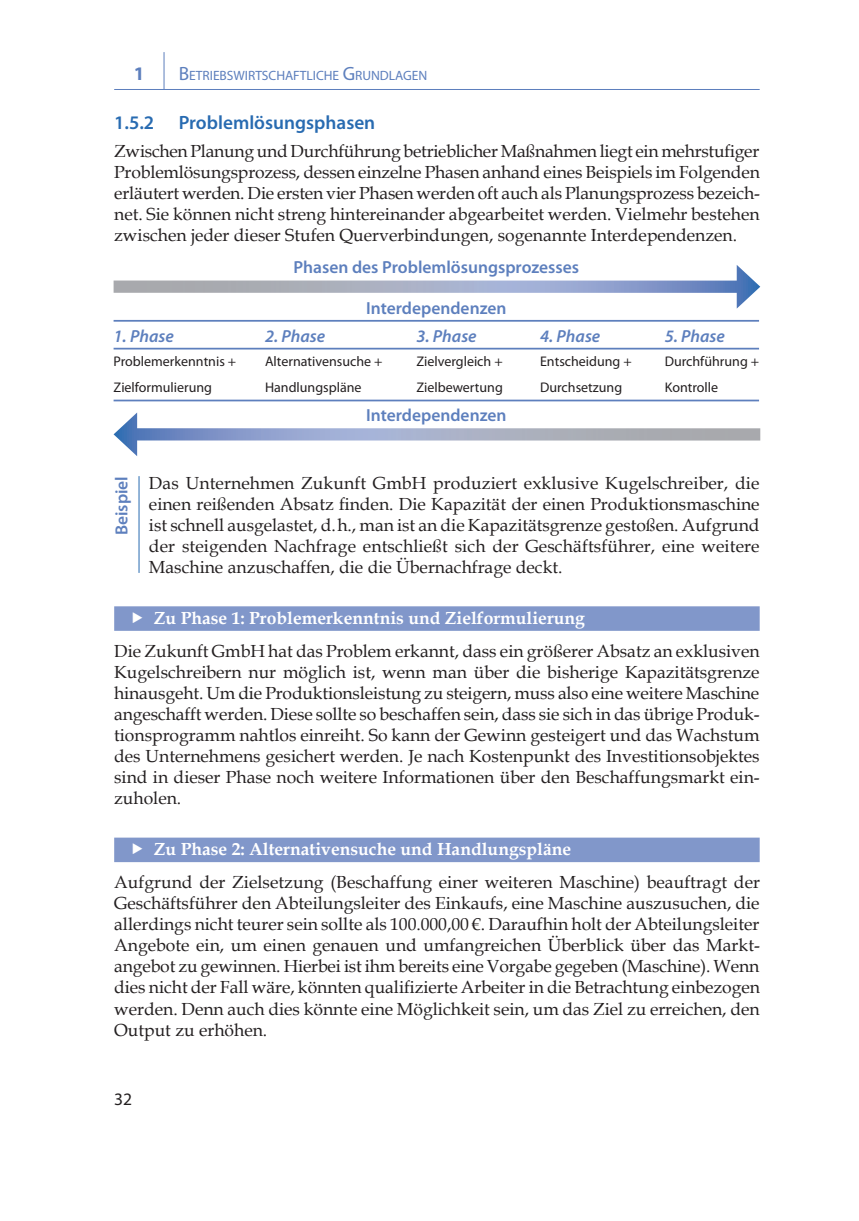
<style>
.page{position:relative;width:859px;height:1221px;background:#fff}
.page>*{position:absolute;margin:0;border:0;box-sizing:border-box;transform-origin:0 0}
.t1{font:600 19.25px "Myriad Pro";color:#286bb1}
.t2{font:700 19.25px "Myriad Pro";color:#5d7fbd}
.t3{font:17.5px/21px "Book Antiqua";color:#231f20;text-align:justify}
.t4{font:700 17.5px "Book Antiqua";color:#fff}
.t5{font:600 17.5px "Myriad Pro";color:#5d7fbd}
.t6{font:italic 600 17.5px "Myriad Pro";color:#5d7fbd}
.t7{font:17.5px "Myriad Pro";color:#231f20}
.t8{font:14px "Myriad Pro";color:#231f20}
.t9{font:13.47px "Myriad Pro";letter-spacing:-.005em;color:#5d7fbd}
.s1{font-size:19.25px}
</style>
<div class="page">
<hr style="left:114px;top:89px;width:645px;height:1px;background:#5d7fbd">
<hr style="left:164px;top:52px;width:1px;height:37px;background:#5d7fbd">
<div style="left:114px;top:606px;width:645px;height:24px;background:#8197ca"></div>
<div style="left:114px;top:837px;width:645px;height:25px;background:#8197ca"></div>
<hr style="left:113px;top:399px;width:645px;height:2px;background:#5d7fbd">
<hr style="left:113px;top:348px;width:645px;height:1px;background:#5d7fbd">
<hr style="left:113px;top:320px;width:645px;height:2px;background:#5d7fbd">
<svg style="left:113px;top:280px;width:623px;height:13px;background:#a2acc5"></svg>
<svg style="left:736px;top:265px;width:24px;height:43px"></svg>
<svg style="left:137px;top:428px;width:623px;height:12px;background:#9ea8c2"></svg>
<svg style="left:113px;top:412px;width:24px;height:44px"></svg>
<hr style="left:138px;top:476px;width:1px;height:97px;background:#286bb1">
<p class="t2" style="left:134px;top:63px;width:12px">1</p>
<p class="t9" style="left:179px;top:67px;width:250px"><span class="s1">B</span>ETRIEBSWIRTSCHAFTLICHE <span class="s1">G</span>RUNDLAGEN</p>
<p class="t1" style="left:114px;top:110px;width:42px">1.5.2</p>
<p class="t1" style="left:179px;top:110px;width:198px">Problemlösungsphasen</p>
<p class="t3" style="left:114px;top:140px;width:647px">Zwischen Planung und Durchführung betrieblicher Maßnahmen liegt ein mehrstufiger Problemlösungsprozess, dessen einzelne Phasen anhand eines Beispiels im Folgenden erläutert werden. Die ersten vier Phasen werden oft auch als Planungsprozess bezeich&shy;net. Sie können nicht streng hintereinander abgearbeitet werden. Vielmehr bestehen zwischen jeder dieser Stufen Querverbindungen, sogenannte Interdependenzen.</p>
<p class="t5" style="left:293px;top:255px;width:287px">Phasen des Problemlösungsprozesses</p>
<p class="t5" style="left:366px;top:296px;width:142px">Interdependenzen</p>
<p class="t6" style="left:113px;top:326px;width:62px">1. Phase</p>
<p class="t6" style="left:265px;top:326px;width:62px">2. Phase</p>
<p class="t6" style="left:416px;top:326px;width:62px">3. Phase</p>
<p class="t6" style="left:540px;top:326px;width:62px">4. Phase</p>
<p class="t6" style="left:664px;top:326px;width:62px">5. Phase</p>
<p class="t8" style="left:113px;top:353px;width:124px">Problemerkenntnis +</p>
<p class="t8" style="left:265px;top:353px;width:119px">Alternativensuche +</p>
<p class="t8" style="left:416px;top:353px;width:88px">Zielvergleich +</p>
<p class="t8" style="left:540px;top:353px;width:93px">Entscheidung +</p>
<p class="t8" style="left:664px;top:353px;width:96px">Durchführung +</p>
<p class="t8" style="left:113px;top:379px;width:100px">Zielformulierung</p>
<p class="t8" style="left:265px;top:379px;width:98px">Handlungspläne</p>
<p class="t8" style="left:416px;top:379px;width:88px">Zielbewertung</p>
<p class="t8" style="left:540px;top:379px;width:84px">Durchsetzung</p>
<p class="t8" style="left:664px;top:379px;width:55px">Kontrolle</p>
<p class="t5" style="left:366px;top:403px;width:142px">Interdependenzen</p>
<p class="t5" style="left:110px;top:535px;width:61px;rotate:-90deg">Beispiel</p>
<p class="t3" style="left:149px;top:472px;width:612px">Das Unternehmen Zukunft GmbH produziert exklusive Kugelschreiber, die einen reißenden Absatz finden. Die Kapazität der einen Produktionsmaschine ist schnell ausgelastet, d.h., man ist an die Kapazitätsgrenze gestoßen. Aufgrund der steigenden Nachfrage entschließt sich der Geschäftsführer, eine weitere Maschine anzuschaffen, die die Übernachfrage deckt.</p>
<p class="t4" style="left:154px;top:605px;width:432px">Zu Phase 1: Problemerkenntnis und Zielformulierung</p>
<p class="t3" style="left:114px;top:640px;width:646px">Die Zukunft GmbH hat das Problem erkannt, dass ein größerer Absatz an exklusiven Kugelschreibern nur möglich ist, wenn man über die bisherige Kapazitätsgrenze hinausgeht. Um die Produktionsleistung zu steigern, muss also eine weitere Maschine angeschafft werden. Diese sollte so beschaffen sein, dass sie sich in das übrige Produk&shy;tionsprogramm nahtlos einreiht. So kann der Gewinn gesteigert und das Wachstum des Unternehmens gesichert werden. Je nach Kostenpunkt des Investitionsobjektes sind in dieser Phase noch weitere Informationen über den Beschaffungsmarkt ein&shy;zuholen.</p>
<p class="t4" style="left:154px;top:837px;width:419px">Zu Phase 2: Alternativensuche und Handlungspläne</p>
<p class="t3" style="left:114px;top:871px;width:647px">Aufgrund der Zielsetzung (Beschaffung einer weiteren Maschine) beauftragt der Geschäftsführer den Abteilungsleiter des Einkaufs, eine Maschine auszusuchen, die allerdings nicht teurer sein sollte als 100.000,00 €. Daraufhin holt der Abteilungsleiter Angebote ein, um einen genauen und umfangreichen Überblick über das Markt&shy;angebot zu gewinnen. Hierbei ist ihm bereits eine Vorgabe gegeben (Maschine). Wenn dies nicht der Fall wäre, könnten qualifizierte Arbeiter in die Betrachtung einbezogen werden. Denn auch dies könnte eine Möglichkeit sein, um das Ziel zu erreichen, den Output zu erhöhen.</p>
<p class="t7" style="left:114px;top:1088px;width:19px">32</p>
</div>
